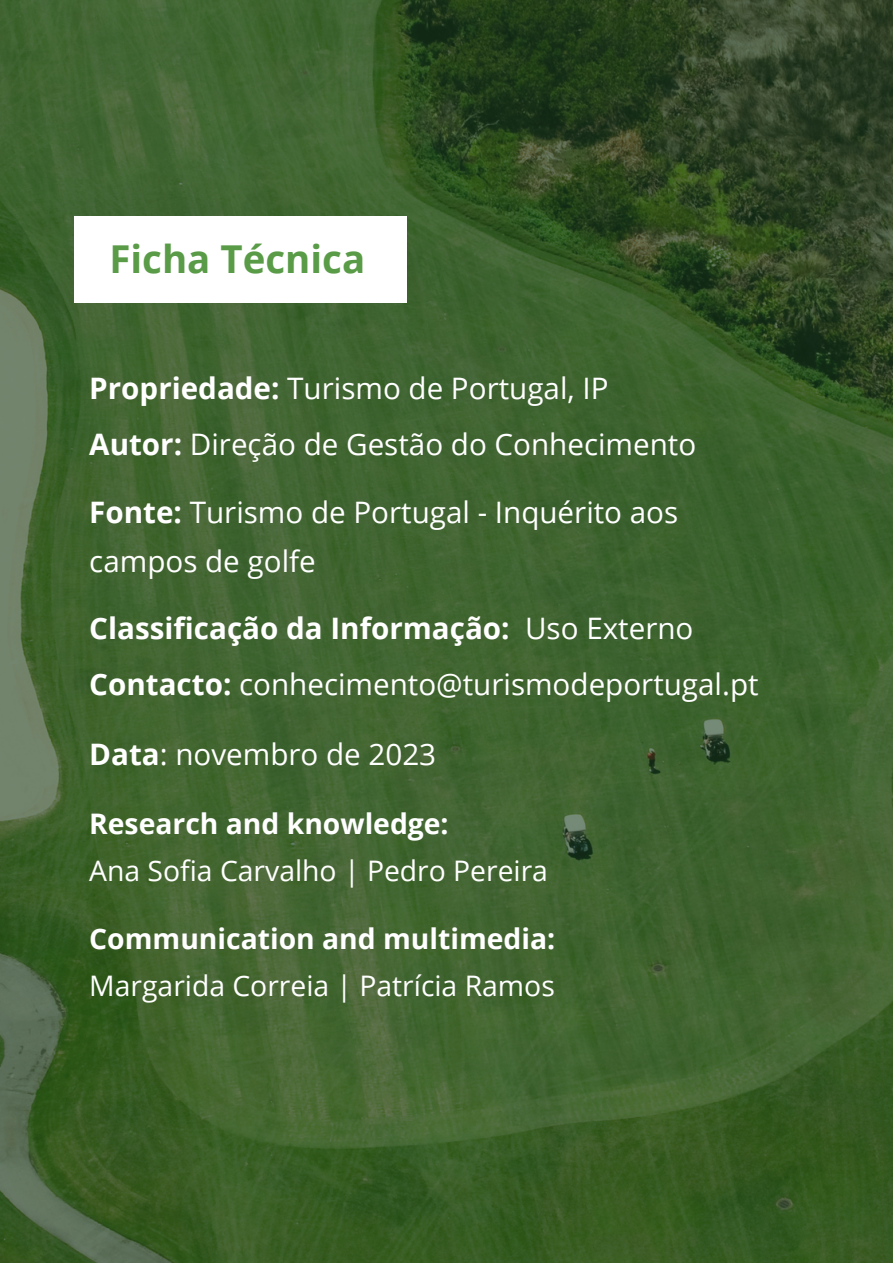
<style>
.page{position:relative;width:893px;height:1264px;background:#fff}
.page>*{position:absolute;margin:0;border:0;box-sizing:border-box;transform-origin:0 0}
.t1{font:700 38.4px "Open Sans";color:#599b47}
.t2{font:29.55px "Open Sans";color:#fff}
.t3{font:700 29.55px "Open Sans";color:#fff}
.t4{font:28.35px/47.2px "Open Sans";color:#fff}
.t5{font:700 28.35px "Open Sans";color:#fff}
.s1{font-weight:700}
.s2{font-weight:400}
</style>
<div class="page">
<img style="left:0;top:0;width:892px;height:1262px">
<div style="left:74px;top:217px;width:332px;height:86px;background:#fff"></div>
<p class="t1" style="left:109px;top:232px;width:257px">Ficha Técnica</p>
<p class="t2" style="left:89px;top:367px;width:520px"><span class="s1">Propriedade:</span> Turismo de Portugal, IP</p>
<p class="t2" style="left:89px;top:423px;width:608px"><span class="s1">Autor:</span> Direção de Gestão do Conhecimento</p>
<p class="t2" style="left:89px;top:491px;width:590px"><span class="s1">Fonte:</span> Turismo de Portugal - Inquérito aos</p>
<p class="t2" style="left:89px;top:540px;width:228px">campos de golfe</p>
<p class="t3" style="left:89px;top:607px;width:605px">Classificação da Informação: <span class="s2">Uso Externo</span></p>
<p class="t2" style="left:89px;top:663px;width:670px"><span class="s1">Contacto:</span> conhecimento@turismodeportugal.pt</p>
<p class="t2" style="left:89px;top:733px;width:348px"><span class="s1">Data</span>: novembro de 2023</p>
<p class="t5" style="left:89px;top:803px;width:361px">Research and knowledge:</p>
<p class="t4" style="left:89px;top:846px;width:460px">Ana Sofia Carvalho | Pedro Pereira</p>
<p class="t4" style="left:89px;top:914px;width:467px"><span class="s1">Communication and multimedia:<br></span>Margarida Correia | Patrícia Ramos</p>
</div>
